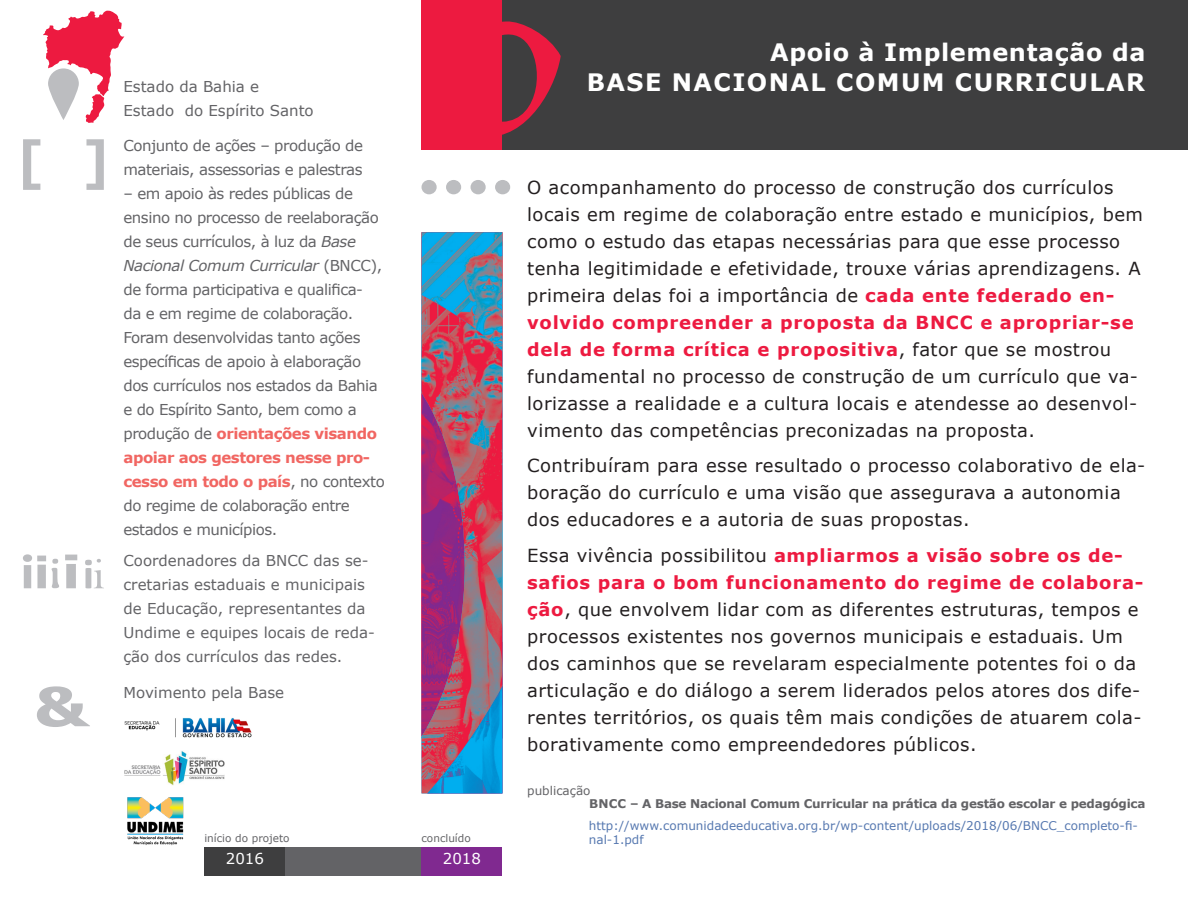
<style>
.page{position:relative;width:1188px;height:918px;background:#fff}
.page>*{position:absolute;margin:0;border:0;box-sizing:border-box;transform-origin:0 0}
.projetos_titulo_fina{font:700 24px/30px "Verdana";letter-spacing:.06em;color:#fff;text-align:right}
.texto_principal{font:18px/27px "Verdana";letter-spacing:.025em;color:#231f20}
.texto_medio{font:15px/24px "Verdana";letter-spacing:-.03em;color:#636366}
.texto_medio-2{font:15px/24px "Verdana";color:#636366}
.t1{font:15px "Verdana";color:#fff}
.pub_link{font:12px/13.5px "Verdana";color:#5678b0}
.pub_título{font:700 12px "Verdana";letter-spacing:-.02em;color:#636366}
.pub_autor_ano_parc{font:12px "Verdana";color:#636366}
.t2{font:10.5px "Verdana";color:#636366}
.s1{font-style:italic}
.s2{font-weight:700;color:#f16662}
.s3{font-weight:700;color:#ed1a40}
</style>
<div class="page">
<img style="left:127px;top:797px;width:57px;height:49px">
<img style="left:124px;top:718px;width:128px;height:20px">
<img style="left:124px;top:751px;width:100px;height:35px">
<svg style="left:43px;top:10px;width:81px;height:113px"></svg>
<div style="left:422px;top:0;width:766px;height:149px;background:#3e3e3f"></div>
<div style="left:422px;top:0;width:80px;height:149px;background:#ed1a40"></div>
<svg style="left:48px;top:68px;width:31px;height:52px"></svg>
<svg style="left:23px;top:139px;width:81px;height:51px"></svg>
<svg style="left:23px;top:554px;width:81px;height:34px"></svg>
<div style="left:446px;top:180px;width:15px;height:14px;background:#bcbdc0;border-radius:50%"></div>
<div style="left:471px;top:180px;width:15px;height:14px;background:#bcbdc0;border-radius:50%"></div>
<div style="left:495px;top:180px;width:15px;height:14px;background:#bcbdc0;border-radius:50%"></div>
<div style="left:422px;top:180px;width:15px;height:14px;background:#bcbdc0;border-radius:50%"></div>
<svg style="left:37px;top:686px;width:53px;height:41px"></svg>
<div style="left:207px;top:847px;width:290px;height:28px;background:#636366"></div>
<div style="left:204px;top:847px;width:81px;height:28px;background:#3e3e3f"></div>
<div style="left:422px;top:847px;width:80px;height:28px;background:#802990"></div>
<svg style="left:422px;top:232px;width:80px;height:561px;background:#8d5b84"></svg>
<svg style="left:502px;top:21px;width:59px;height:114px"></svg>
<p class="texto_medio-2" style="left:123px;top:74px;width:192px">Estado da Bahia e<br>Estado do Espírito Santo</p>
<p class="texto_medio" style="left:123px;top:133px;width:241px">Conjunto de ações – produção de materiais, assessorias e palestras</p>
<p class="texto_medio" style="left:123px;top:181px;width:263px">– em apoio às redes públicas de ensino no processo de reelaboração de seus currículos, à luz da <span class="s1">Base<br>Nacional Comum Curricular</span> (BNCC), de forma participativa e qualifica-<br>da e em regime de colaboração.<br>Foram desenvolvidas tanto ações específicas de apoio à elaboração dos currículos nos estados da Bahia e do Espírito Santo, bem como a produção de <span class="s2">orientações visando apoiar aos gestores nesse pro&shy;cesso em todo o país</span>, no contexto do regime de colaboração entre estados e municípios.</p>
<p class="texto_medio-2" style="left:123px;top:548px;width:253px">Coordenadores da BNCC das se&shy;cretarias estaduais e municipais de Educação, representantes da<br>Undime e equipes locais de reda&shy;ção dos currículos das redes.</p>
<p class="texto_medio-2" style="left:123px;top:680px;width:162px">Movimento pela Base</p>
<p class="t2" style="left:204px;top:831px;width:87px">início do projeto</p>
<p class="t1" style="left:226px;top:849px;width:40px">2016</p>
<p class="t1" style="left:443px;top:849px;width:40px">2018</p>
<p class="t2" style="left:422px;top:831px;width:51px">concluído</p>
<p class="projetos_titulo_fina" style="left:587px;top:37px;width:560px">Apoio à Implementação da<br>BASE NACIONAL COMUM CURRICULAR</p>
<p class="texto_principal" style="left:527px;top:173px;width:617px">O acompanhamento do processo de construção dos currículos locais em regime de colaboração entre estado e municípios, bem como o estudo das etapas necessárias para que esse processo tenha legitimidade e efetividade, trouxe várias aprendizagens. A primeira delas foi a importância de <span class="s3">cada ente federado en&shy;volvido compreender a proposta da BNCC e apropriar-se dela de forma crítica e propositiva</span>, fator que se mostrou fundamental no processo de construção de um currículo que va&shy;lorizasse a realidade e a cultura locais e atendesse ao desenvol&shy;vimento das competências preconizadas na proposta.</p>
<p class="texto_principal" style="left:527px;top:452px;width:620px">Contribuíram para esse resultado o processo colaborativo de ela&shy;boração do currículo e uma visão que assegurava a autonomia dos educadores e a autoria de suas propostas.</p>
<p class="texto_principal" style="left:527px;top:541px;width:618px">Essa vivência possibilitou <span class="s3">ampliarmos a visão sobre os de&shy;safios para o bom funcionamento do regime de colabora&shy;ção</span>, que envolvem lidar com as diferentes estruturas, tempos e processos existentes nos governos municipais e estaduais. Um dos caminhos que se revelaram especialmente potentes foi o da articulação e do diálogo a serem liderados pelos atores dos dife&shy;rentes territórios, os quais têm mais condições de atuarem cola&shy;borativamente como empreendedores públicos.</p>
<p class="pub_autor_ano_parc" style="left:527px;top:782px;width:65px">publicação</p>
<p class="pub_título" style="left:589px;top:795px;width:558px">BNCC – A Base Nacional Comum Curricular na prática da gestão escolar e pedagógica</p>
<p class="pub_link" style="left:589px;top:819px;width:551px">http://www.comunidadeeducativa.org.br/wp-content/uploads/2018/06/BNCC_completo-fi&shy;nal-1.pdf</p>
</div>
